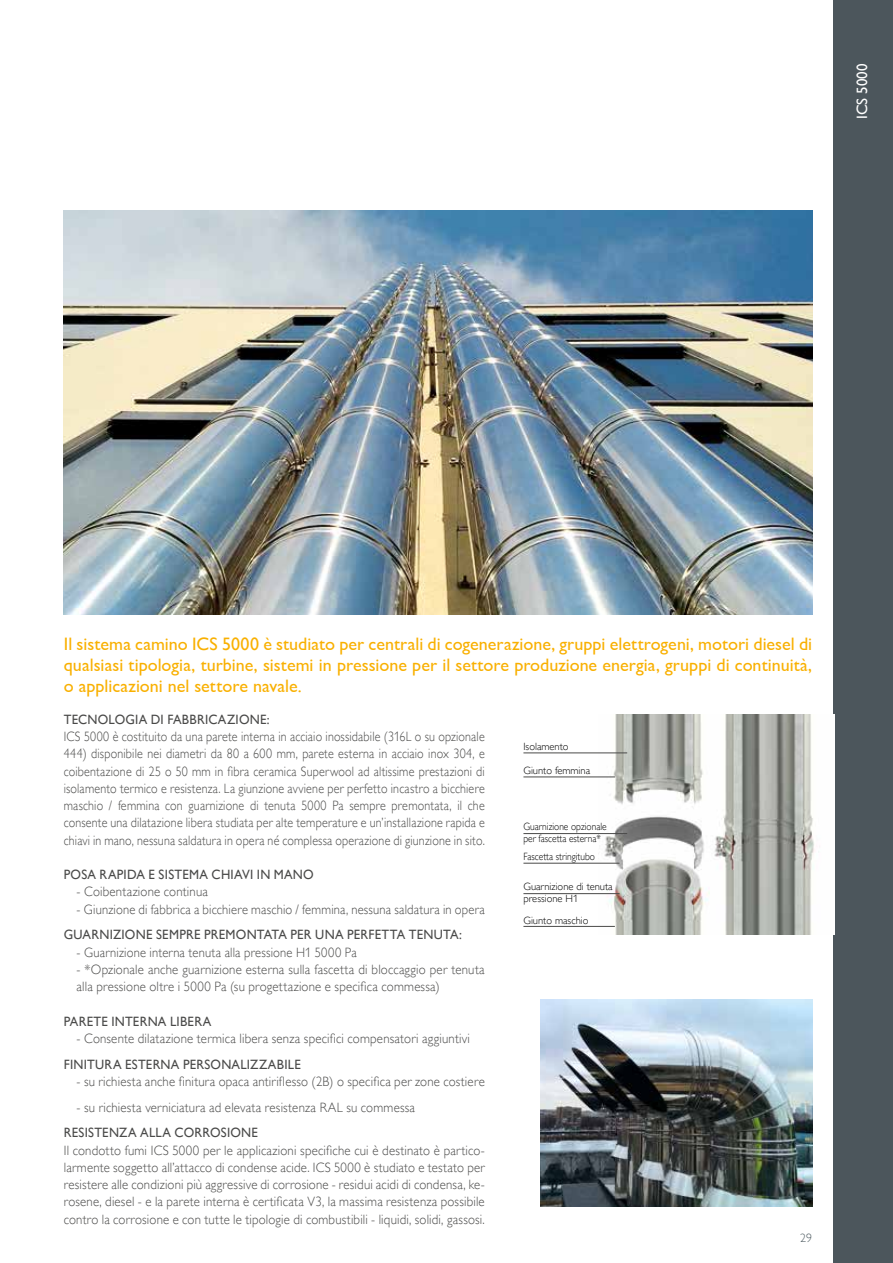
<style>
.page{position:relative;width:893px;height:1263px;background:#fff}
.page>*{position:absolute;margin:0;border:0;box-sizing:border-box;transform-origin:0 0}
.t1{font:18px/21px "Gill Sans Alt One WGL";color:#f9b000;text-align:justify}
.t2{font:15px "Gill Sans Alt One WGL";color:#fff}
.t3{font:13.5px/17.2px "Gill Sans Alt One WGL Light";letter-spacing:.015em;color:#4a4a49;scale:.95 1}
.t4{font:13.5px/17.2px "Gill Sans Alt One WGL Light";letter-spacing:.015em;color:#4a4a49;text-align:justify;scale:.89 1}
.t5{font:13.5px "Gill Sans Alt One WGL";letter-spacing:.02em;color:#4a4a49;scale:.95 1}
.t6{font:12px "Gill Sans Alt One WGL Light";color:#4e5b61}
.t7{font:10.5px/12.6px "Gill Sans Alt One WGL Light";color:#000}
.t8{font:10.5px/12.6px "Gill Sans Alt One WGL Light";color:#000;scale:.9 1}
</style>
<div class="page">
<div style="left:833px;top:0;width:60px;height:1263px;background:#4c565c"></div>
<img style="left:64px;top:210px;width:748px;height:405px">
<img style="left:709px;top:714px;width:125px;height:220px">
<img style="left:598px;top:714px;width:111px;height:220px">
<hr style="left:523px;top:777px;width:92px;height:1px;background:#4a4a49">
<hr style="left:523px;top:753px;width:104px;height:1px;background:#4a4a49">
<hr style="left:523px;top:926px;width:92px;height:1px;background:#4a4a49">
<hr style="left:523px;top:833px;width:104px;height:1px;background:#4a4a49">
<hr style="left:523px;top:863px;width:97px;height:1px;background:#4a4a49">
<hr style="left:523px;top:893px;width:97px;height:1px;background:#4a4a49">
<img style="left:540px;top:999px;width:272px;height:207px">
<p class="t2" style="left:852px;top:119px;width:57px;rotate:-90deg">ICS 5000</p>
<p class="t1" style="left:64px;top:633px;width:750px">Il sistema camino ICS 5000 è studiato per centrali di cogenerazione, gruppi elettrogeni, motori diesel di qualsiasi tipologia, turbine, sistemi in pressione per il settore produzione energia, gruppi di continuità, o applicazioni nel settore navale.</p>
<p class="t5" style="left:64px;top:710px;width:218px">TECNOLOGIA DI FABBRICAZIONE:</p>
<p class="t4" style="left:64px;top:728px;width:475px">ICS 5000 è costituito da una parete interna in acciaio inossidabile (316L o su opzionale 444) disponibile nei diametri da 80 a 600 mm, parete esterna in acciaio inox 304, e coibentazione di 25 o 50 mm in fibra ceramica Superwool ad altissime prestazioni di isolamento termico e resistenza. La giunzione avviene per perfetto incastro a bicchiere maschio / femmina con guarnizione di tenuta 5000 Pa sempre premontata, il che consente una dilatazione libera studiata per alte temperature e un’installazione rapida e chiavi in mano, nessuna saldatura in opera né complessa operazione di giunzione in sito.</p>
<p class="t5" style="left:64px;top:865px;width:265px">POSA RAPIDA E SISTEMA CHIAVI IN MANO</p>
<p class="t3" style="left:77px;top:883px;width:140px">- Coibentazione continua</p>
<p class="t3" style="left:77px;top:900px;width:431px">- Giunzione di fabbrica a bicchiere maschio / femmina, nessuna saldatura in opera</p>
<p class="t5" style="left:64px;top:925px;width:421px">GUARNIZIONE SEMPRE PREMONTATA PER UNA PERFETTA TENUTA:</p>
<p class="t3" style="left:77px;top:943px;width:296px">- Guarnizione interna tenuta alla pressione H1 5000 Pa</p>
<p class="t3" style="left:77px;top:961px;width:431px">- *Opzionale anche guarnizione esterna sulla fascetta di bloccaggio per tenuta alla pressione oltre i 5000 Pa (su progettazione e specifica commessa)</p>
<p class="t5" style="left:64px;top:1012px;width:157px">PARETE INTERNA LIBERA</p>
<p class="t3" style="left:77px;top:1030px;width:416px">- Consente dilatazione termica libera senza specifici compensatori aggiuntivi</p>
<p class="t5" style="left:64px;top:1055px;width:251px">FINITURA ESTERNA PERSONALIZZABILE</p>
<p class="t3" style="left:77px;top:1073px;width:431px">- su richiesta anche finitura opaca antiriflesso (2B) o specifica per zone costiere</p>
<p class="t3" style="left:77px;top:1098px;width:358px">- su richiesta verniciatura ad elevata resistenza RAL su commessa</p>
<p class="t5" style="left:64px;top:1123px;width:206px">RESISTENZA ALLA CORROSIONE</p>
<p class="t3" style="left:64px;top:1141px;width:445px;text-align:justify">Il condotto fumi ICS 5000 per le applicazioni specifiche cui è destinato è partico&shy;larmente soggetto all’attacco di condense acide. ICS 5000 è studiato e testato per resistere alle condizioni più aggressive di corrosione - residui acidi di condensa, ke&shy;rosene, diesel - e la parete interna è certificata V3, la massima resistenza possibile contro la corrosione e con tutte le tipologie di combustibili - liquidi, solidi, gassosi.</p>
<p class="t7" style="left:523px;top:740px;width:47px">Isolamento</p>
<p class="t7" style="left:523px;top:764px;width:68px">Giunto femmina</p>
<p class="t8" style="left:523px;top:820px;width:94px">Guarnizione opzionale per fascetta esterna*</p>
<p class="t8" style="left:523px;top:850px;width:81px">Fascetta stringitubo</p>
<p class="t7" style="left:523px;top:880px;width:91px">Guarnizione di tenuta pressione H1</p>
<p class="t7" style="left:523px;top:914px;width:67px">Giunto maschio</p>
<p class="t6" style="left:800px;top:1229px;width:13px">29</p>
</div>
